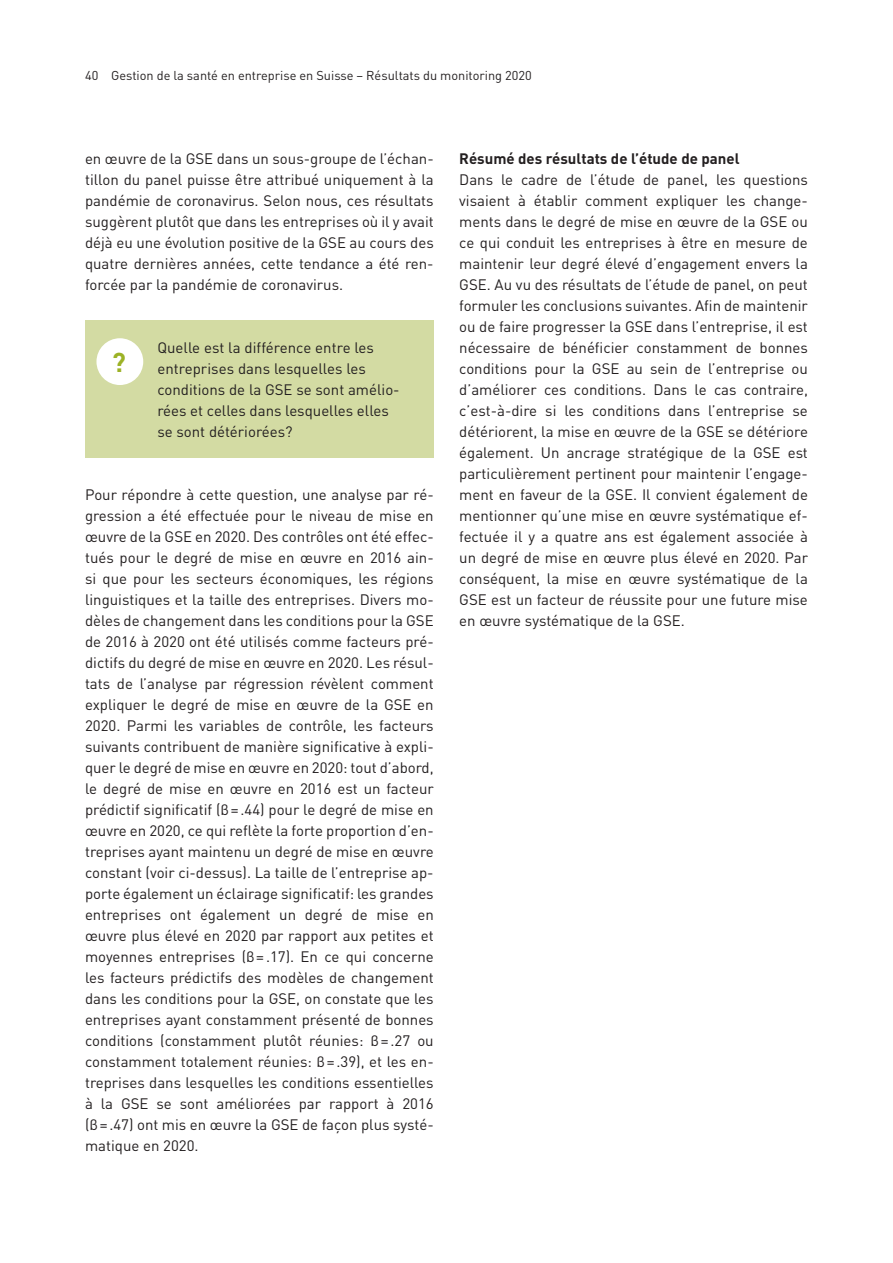
<style>
.page{position:relative;width:893px;height:1263px;background:#fff}
.page>*{position:absolute;margin:0;border:0;box-sizing:border-box;transform-origin:0 0}
.t1{font:700 27px "DIN Pro";color:#9cb226}
.t2{font:15px/21px "DIN Pro";color:#231f20;text-align:justify}
.t3{font:700 15px "DIN Pro";color:#231f20}
.t4{font:12.75px "DIN Pro";color:#231f20}
</style>
<div class="page">
<div style="left:85px;top:320px;width:349px;height:138px;background:#d3dba3"></div>
<div style="left:96px;top:338px;width:47px;height:47px;background:#fff;border-radius:50%"></div>
<p class="t4" style="left:85px;top:66px;width:448px">40 Gestion de la santé en entreprise en Suisse – Résultats du monitoring 2020</p>
<p class="t2" style="left:85px;top:147px;width:350px">en œuvre de la GSE dans un sous-groupe de l’échan&shy;tillon du panel puisse être attribué uniquement à la pandémie de coronavirus. Selon nous, ces résultats suggèrent plutôt que dans les entreprises où il y avait déjà eu une évolution positive de la GSE au cours des quatre dernières années, cette tendance a été ren&shy;forcée par la pandémie de coronavirus.</p>
<h1 class="t1" style="left:112px;top:344px;width:16px">?</h1>
<p class="t2" style="left:157px;top:336px;width:244px;text-align:left">Quelle est la différence entre les entreprises dans lesquelles les conditions de la GSE se sont amélio&shy;rées et celles dans lesquelles elles se sont détériorées?</p>
<p class="t2" style="left:85px;top:483px;width:350px">Pour répondre à cette question, une analyse par ré&shy;gression a été effectuée pour le niveau de mise en œuvre de la GSE en 2020. Des contrôles ont été effec&shy;tués pour le degré de mise en œuvre en 2016 ain&shy;si que pour les secteurs économiques, les régions linguistiques et la taille des entreprises. Divers mo&shy;dèles de changement dans les conditions pour la GSE de 2016 à 2020 ont été utilisés comme facteurs pré&shy;dictifs du degré de mise en œuvre en 2020. Les résul&shy;tats de l’analyse par régression révèlent comment expliquer le degré de mise en œuvre de la GSE en 2020. Parmi les variables de contrôle, les facteurs suivants contribuent de manière significative à expli&shy;quer le degré de mise en œuvre en 2020: tout d’abord, le degré de mise en œuvre en 2016 est un facteur prédictif significatif (β=.44) pour le degré de mise en œuvre en 2020, ce qui reflète la forte proportion d’en&shy;treprises ayant maintenu un degré de mise en œuvre constant (voir ci-dessus). La taille de l’entreprise ap&shy;porte également un éclairage significatif: les grandes entreprises ont également un degré de mise en œuvre plus élevé en 2020 par rapport aux petites et moyennes entreprises (β=.17). En ce qui concerne les facteurs prédictifs des modèles de changement dans les conditions pour la GSE, on constate que les entreprises ayant constamment présenté de bonnes conditions (constamment plutôt réunies: β=.27 ou constamment totalement réunies: β=.39), et les en&shy;treprises dans lesquelles les conditions essentielles à la GSE se sont améliorées par rapport à 2016 (β=.47) ont mis en œuvre la GSE de façon plus systé&shy;matique en 2020.</p>
<p class="t3" style="left:459px;top:148px;width:282px">Résumé des résultats de l’étude de panel</p>
<p class="t2" style="left:459px;top:168px;width:350px">Dans le cadre de l’étude de panel, les questions visaient à établir comment expliquer les change&shy;ments dans le degré de mise en œuvre de la GSE ou ce qui conduit les entreprises à être en mesure de maintenir leur degré élevé d’engagement envers la GSE. Au vu des résultats de l’étude de panel, on peut formuler les conclusions suivantes. Afin de maintenir ou de faire progresser la GSE dans l’entreprise, il est nécessaire de bénéficier constamment de bonnes conditions pour la GSE au sein de l’entreprise ou d’améliorer ces conditions. Dans le cas contraire, c’est-à-dire si les conditions dans l’entreprise se détériorent, la mise en œuvre de la GSE se détériore également. Un ancrage stratégique de la GSE est particulièrement pertinent pour maintenir l’engage&shy;ment en faveur de la GSE. Il convient également de mentionner qu’une mise en œuvre systématique ef&shy;fectuée il y a quatre ans est également associée à un degré de mise en œuvre plus élevé en 2020. Par conséquent, la mise en œuvre systématique de la GSE est un facteur de réussite pour une future mise en œuvre systématique de la GSE.</p>
</div>
